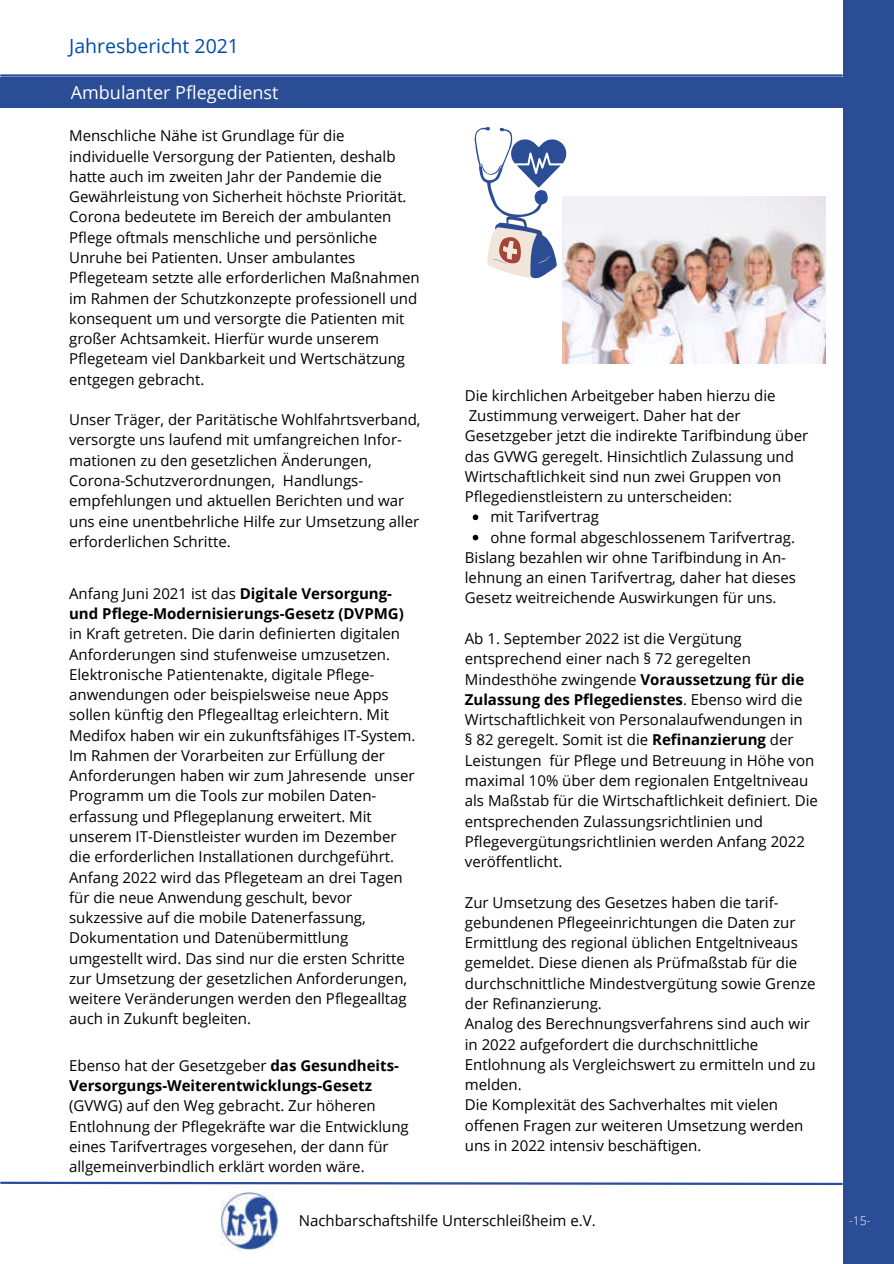
<style>
.page{position:relative;width:894px;height:1264px;background:#fff}
.page>*{position:absolute;margin:0;border:0;box-sizing:border-box;transform-origin:0 0}
.t1{font:19.5px "Open Sans";color:#004aad}
.t2{font:18px "Open Sans";color:#fff}
.t3{font:15px/20.2px "Open Sans";color:#000}
.t4{font:700 15px/20.2px "Open Sans";color:#000}
.t5{font:300 12px "Open Sans";color:#fff}
.s1{font-weight:400}
.s2{font-weight:700}
</style>
<div class="page">
<div style="left:842px;top:0;width:51px;height:1263px;background:#2a4d96"></div>
<hr style="left:1px;top:74px;width:840px;height:3px;background:#294c9d">
<img style="left:221px;top:1192px;width:57px;height:56px">
<svg style="left:0;top:1180px;width:843px;height:6px"></svg>
<div style="left:0;top:77px;width:842px;height:30px;background:#2a4d96"></div>
<img style="left:562px;top:196px;width:263px;height:167px">
<svg style="left:472px;top:514px;width:6px;height:6px"></svg>
<svg style="left:472px;top:535px;width:6px;height:5px"></svg>
<svg style="left:474px;top:127px;width:92px;height:152px"></svg>
<h1 class="t1" style="left:69px;top:33px;width:171px">Jahresbericht 2021</h1>
<p class="t2" style="left:71px;top:80px;width:209px">Ambulanter Pflegedienst</p>
<p class="t3" style="left:69px;top:125px;width:352px">Menschliche Nähe ist Grundlage für die individuelle Versorgung der Patienten, deshalb hatte auch im zweiten Jahr der Pandemie die Gewährleistung von Sicherheit höchste Priorität.<br>Corona bedeutete im Bereich der ambulanten Pflege oftmals menschliche und persönliche Unruhe bei Patienten. Unser ambulantes Pflegeteam setzte alle erforderlichen Maßnahmen im Rahmen der Schutzkonzepte professionell und konsequent um und versorgte die Patienten mit großer Achtsamkeit. Hierfür wurde unserem Pflegeteam viel Dankbarkeit und Wertschätzung entgegen gebracht.</p>
<p class="t3" style="left:69px;top:409px;width:353px">Unser Träger, der Paritätische Wohlfahrtsverband, versorgte uns laufend mit umfangreichen Infor&shy;mationen zu den gesetzlichen Änderungen, Corona-Schutzverordnungen, Handlungs&shy;empfehlungen und aktuellen Berichten und war uns eine unentbehrliche Hilfe zur Umsetzung aller erforderlichen Schritte.</p>
<p class="t4" style="left:69px;top:582px;width:336px"><span class="s1">Anfang Juni 2021 ist das</span> Digitale Versorgung&shy;und Pflege-Modernisierungs-Gesetz (DVPMG)</p>
<p class="t3" style="left:69px;top:623px;width:348px">in Kraft getreten. Die darin definierten digitalen Anforderungen sind stufenweise umzusetzen.<br>Elektronische Patientenakte, digitale Pflege&shy;anwendungen oder beispielsweise neue Apps sollen künftig den Pflegealltag erleichtern. Mit Medifox haben wir ein zukunftsfähiges IT-System.<br>Im Rahmen der Vorarbeiten zur Erfüllung der Anforderungen haben wir zum Jahresende unser Programm um die Tools zur mobilen Daten&shy;erfassung und Pflegeplanung erweitert. Mit unserem IT-Dienstleister wurden im Dezember die erforderlichen Installationen durchgeführt.<br>Anfang 2022 wird das Pflegeteam an drei Tagen für die neue Anwendung geschult, bevor sukzessive auf die mobile Datenerfassung, Dokumentation und Datenübermittlung umgestellt wird. Das sind nur die ersten Schritte zur Umsetzung der gesetzlichen Anforderungen, weitere Veränderungen werden den Pflegealltag auch in Zukunft begleiten.</p>
<p class="t4" style="left:69px;top:1054px;width:331px"><span class="s1">Ebenso hat der Gesetzgeber</span> das Gesundheits-<br>Versorgungs-Weiterentwicklungs-Gesetz</p>
<p class="t3" style="left:69px;top:1095px;width:341px">(GVWG) auf den Weg gebracht. Zur höheren Entlohnung der Pflegekräfte war die Entwicklung eines Tarifvertrages vorgesehen, der dann für allgemeinverbindlich erklärt worden wäre.</p>
<p class="t3" style="left:464px;top:385px;width:345px">Die kirchlichen Arbeitgeber haben hierzu die Zustimmung verweigert. Daher hat der Gesetzgeber jetzt die indirekte Tarifbindung über das GVWG geregelt. Hinsichtlich Zulassung und Wirtschaftlichkeit sind nun zwei Gruppen von Pflegedienstleistern zu unterscheiden:</p>
<p class="t3" style="left:490px;top:506px;width:306px">mit Tarifvertrag<br>ohne formal abgeschlossenem Tarifvertrag.</p>
<p class="t3" style="left:464px;top:547px;width:332px">Bislang bezahlen wir ohne Tarifbindung in An&shy;lehnung an einen Tarifvertrag, daher hat dieses<br>Gesetz weitreichende Auswirkungen für uns.</p>
<p class="t3" style="left:464px;top:628px;width:354px">Ab 1. September 2022 ist die Vergütung entsprechend einer nach § 72 geregelten Mindesthöhe zwingende <span class="s2">Voraussetzung für die Zulassung des Pflegedienstes</span>. Ebenso wird die Wirtschaftlichkeit von Personalaufwendungen in<br>§ 82 geregelt. Somit ist die <span class="s2">Refinanzierung</span> der Leistungen für Pflege und Betreuung in Höhe von maximal 10% über dem regionalen Entgeltniveau als Maßstab für die Wirtschaftlichkeit definiert. Die entsprechenden Zulassungsrichtlinien und Pflegevergütungsrichtlinien werden Anfang 2022 veröffentlicht.</p>
<p class="t3" style="left:464px;top:891px;width:352px">Zur Umsetzung des Gesetzes haben die tarif&shy;gebundenen Pflegeeinrichtungen die Daten zur Ermittlung des regional üblichen Entgeltniveaus gemeldet. Diese dienen als Prüfmaßstab für die durchschnittliche Mindestvergütung sowie Grenze der Refinanzierung.<br>Analog des Berechnungsverfahrens sind auch wir in 2022 aufgefordert die durchschnittliche Entlohnung als Vergleichswert zu ermitteln und zu melden.<br>Die Komplexität des Sachverhaltes mit vielen offenen Fragen zur weiteren Umsetzung werden uns in 2022 intensiv beschäftigen.</p>
<p class="t3" style="left:298px;top:1210px;width:298px">Nachbarschaftshilfe Unterschleißheim e.V.</p>
<p class="t5" style="left:848px;top:1212px;width:23px">-15-</p>
</div>
